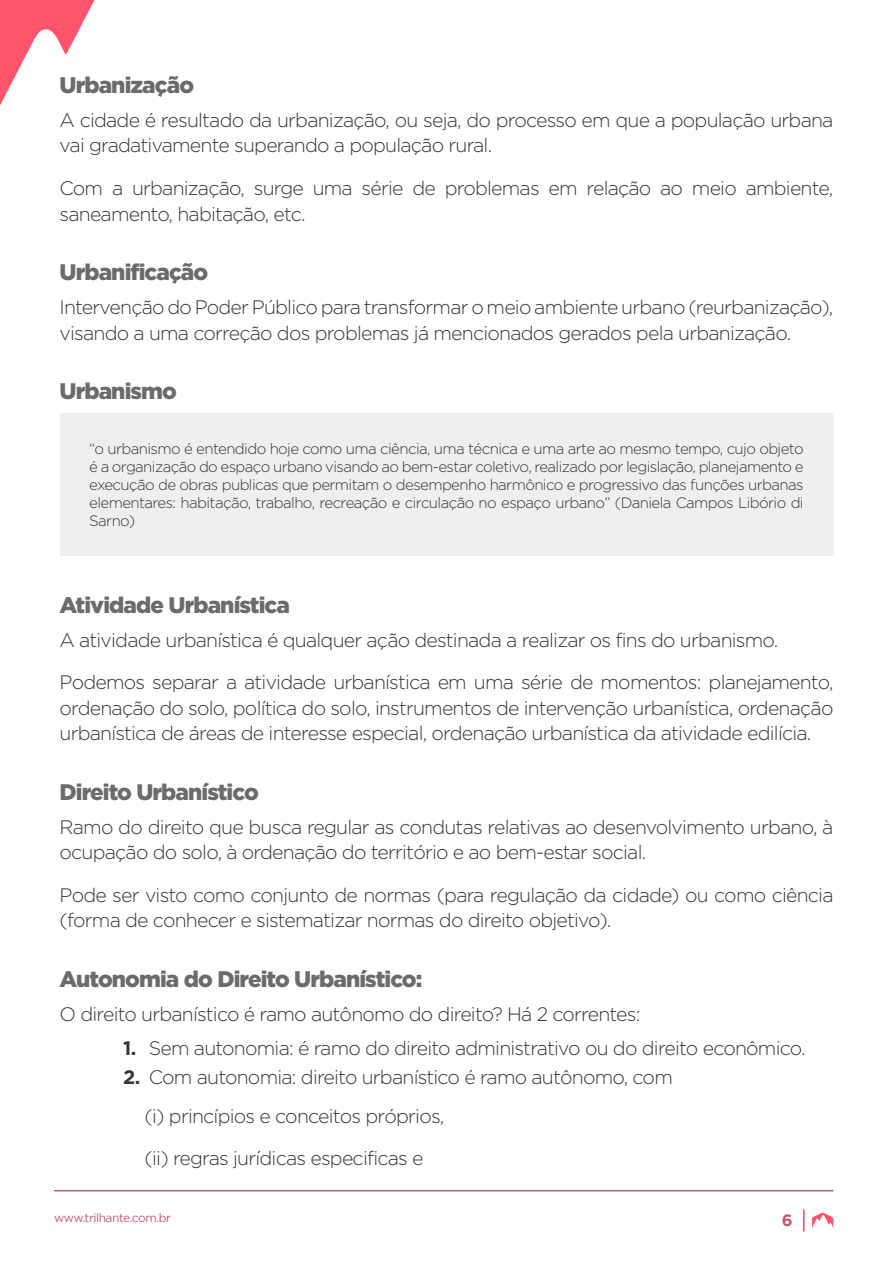
<style>
.page{position:relative;width:893px;height:1263px;background:#fff}
.page>*{position:absolute;margin:0;border:0;box-sizing:border-box;transform-origin:0 0}
.Título_3{font:900 22.5px "Gotham";letter-spacing:-.04em;color:#6b6b6b}
.Parágrafo_Texto{font:300 19.5px/25.5px "Gotham";letter-spacing:-.04em;color:#33373a}
.t1{font:700 16.5px "Gotham";color:#c25975}
.Citação_de_Lei_Artig{font:300 15px/18px "Gotham";letter-spacing:-.04em;color:#33373a;text-align:justify}
.t2{font:12px "Gotham";letter-spacing:-.04em;color:#c25975}
.s1{font-weight:700}
</style>
<div class="page">
<svg style="left:0;top:0;width:95px;height:105px"></svg>
<svg style="left:803px;top:1209px;width:1px;height:22px"></svg>
<svg style="left:812px;top:1212px;width:22px;height:16px"></svg>
<hr style="left:54px;top:1190px;width:779px;height:1px;background:#c25975">
<div style="left:60px;top:413px;width:773px;height:142px;background:#eeefee"></div>
<p class="Título_3" style="left:60px;top:72px;width:136px">Urbanização</p>
<p class="Parágrafo_Texto" style="left:60px;top:107px;width:775px">A cidade é resultado da urbanização, ou seja, do processo em que a população urbana vai gradativamente superando a população rural.</p>
<p class="Parágrafo_Texto" style="left:60px;top:175px;width:775px">Com a urbanização, surge uma série de problemas em relação ao meio ambiente, saneamento, habitação, etc.</p>
<p class="Título_3" style="left:60px;top:259px;width:150px">Urbanificação</p>
<p class="Parágrafo_Texto" style="left:60px;top:294px;width:775px">Intervenção do Poder Público para transformar o meio ambiente urbano (reurbanização), visando a uma correção dos problemas já mencionados gerados pela urbanização.</p>
<p class="Título_3" style="left:60px;top:378px;width:119px">Urbanismo</p>
<p class="Citação_de_Lei_Artig" style="left:89px;top:439px;width:716px">“o urbanismo é entendido hoje como uma ciência, uma técnica e uma arte ao mesmo tempo, cujo objeto é a organização do espaço urbano visando ao bem-estar coletivo, realizado por legislação, planejamento e execução de obras publicas que permitam o desempenho harmônico e progressivo das funções urbanas elementares: habitação, trabalho, recreação e circulação no espaço urbano” (Daniela Campos Libório di Sarno)</p>
<p class="Título_3" style="left:60px;top:592px;width:232px">Atividade Urbanística</p>
<p class="Parágrafo_Texto" style="left:60px;top:627px;width:720px">A atividade urbanística é qualquer ação destinada a realizar os fins do urbanismo.</p>
<p class="Parágrafo_Texto" style="left:60px;top:669px;width:775px;text-align:justify">Podemos separar a atividade urbanística em uma série de momentos: planejamento, ordenação do solo, política do solo, instrumentos de intervenção urbanística, ordenação urbanística de áreas de interesse especial, ordenação urbanística da atividade edilícia.</p>
<p class="Título_3" style="left:60px;top:779px;width:201px">Direito Urbanístico</p>
<p class="Parágrafo_Texto" style="left:60px;top:814px;width:775px">Ramo do direito que busca regular as condutas relativas ao desenvolvimento urbano, à ocupação do solo, à ordenação do território e ao bem-estar social.</p>
<p class="Parágrafo_Texto" style="left:60px;top:882px;width:775px">Pode ser visto como conjunto de normas (para regulação da cidade) ou como ciência (forma de conhecer e sistematizar normas do direito objetivo).</p>
<p class="Título_3" style="left:60px;top:966px;width:364px">Autonomia do Direito Urbanístico:</p>
<p class="Parágrafo_Texto" style="left:60px;top:1001px;width:582px">O direito urbanístico é ramo autônomo do direito? Há 2 correntes:</p>
<p class="Parágrafo_Texto" style="left:123px;top:1035px;width:684px"><span class="s1">1.</span> Sem autonomia: é ramo do direito administrativo ou do direito econômico.</p>
<p class="Parágrafo_Texto" style="left:123px;top:1064px;width:551px"><span class="s1">2.</span> Com autonomia: direito urbanístico é ramo autônomo, com</p>
<p class="Parágrafo_Texto" style="left:145px;top:1103px;width:301px">(i) princípios e conceitos próprios,</p>
<p class="Parágrafo_Texto" style="left:145px;top:1145px;width:280px">(ii) regras jurídicas especificas e</p>
<p class="t2" style="left:54px;top:1211px;width:119px">www.trilhante.com.br</p>
<p class="t1" style="left:782px;top:1211px;width:12px">6</p>
</div>
